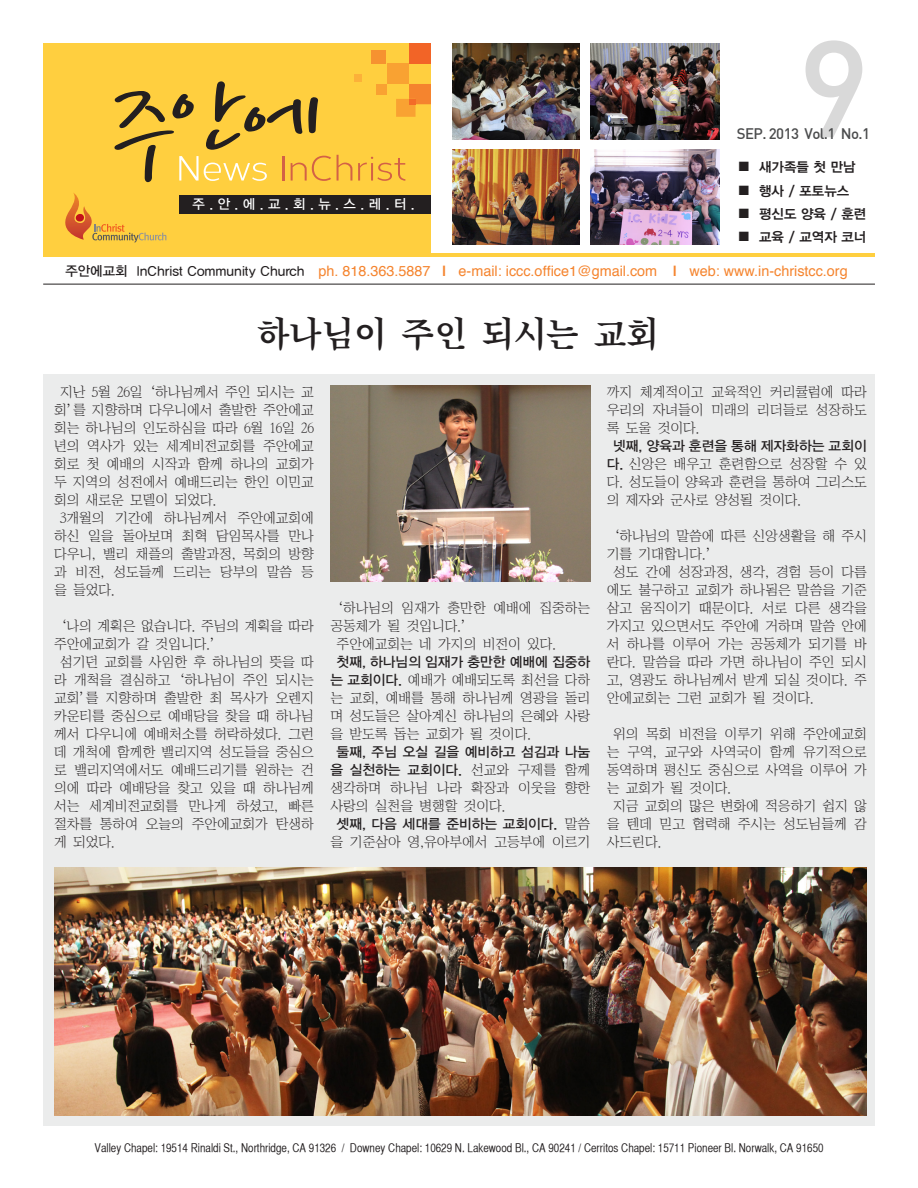
<style>
.page{position:relative;width:918px;height:1188px;background:#fff}
.page>*{position:absolute;margin:0;border:0;box-sizing:border-box;transform-origin:0 0}
.t1{font:500 135px "DIN";color:#231f20}
.t2{font:36px "Jatmbv 50";letter-spacing:-.025em;color:#231f20}
.t3{font:500 15px "DIN";letter-spacing:-.04em;color:#4b4c4d}
.t4{font:14.4px "Helvetica";color:#f5842e}
.t5{font:13.8px/18px "Jabmlv 50";color:#231f20;text-align:justify}
.t6{font:13.8px/18px "YDIYGO330";color:#231f20;text-align:center}
.t7{font:13.5px "YDIYGO340";color:#231f20}
.t8{font:13.5px "YDIYGO330";color:#231f20}
.t9{font:13.5px "YDIYGO330";color:#fff}
.t10{font:12px "Helvetica CY Plain";color:#231f20}
.s1{font-weight:700}
.s2{font-family:"YDIYGO330"}
.s3{font-family:"Jabmlv 50"}
</style>
<div class="page">
<div style="left:43px;top:374px;width:832px;height:751px;background:#ebecec"></div>
<div style="left:43px;top:43px;width:388px;height:213px;background:#ffcf3f"></div>
<div style="left:409px;top:43px;width:22px;height:21px;background:#f26427"></div>
<div style="left:371px;top:50px;width:15px;height:14px;background:#f69230"></div>
<div style="left:387px;top:64px;width:22px;height:20px;background:#f9a232"></div>
<div style="left:376px;top:84px;width:11px;height:11px;background:#f9a232"></div>
<svg style="left:396px;top:84px;width:35px;height:33px"></svg>
<div style="left:354px;top:75px;width:8px;height:7px;background:#fcb139"></div>
<div style="left:180px;top:195px;width:251px;height:19px;background:#231f20"></div>
<hr style="left:363px;top:253px;width:512px;height:3px;background:#ffcf3f">
<img style="left:453px;top:150px;width:126px;height:94px">
<img style="left:453px;top:43px;width:126px;height:96px">
<img style="left:590px;top:150px;width:129px;height:94px">
<img style="left:590px;top:43px;width:129px;height:96px">
<hr style="left:43px;top:284px;width:832px;height:1px;background:#231f20">
<img style="left:54px;top:867px;width:813px;height:248px">
<img style="left:330px;top:386px;width:260px;height:195px">
<svg style="left:337px;top:155px;width:15px;height:26px"></svg>
<svg style="left:358px;top:157px;width:47px;height:24px"></svg>
<svg style="left:115px;top:81px;width:216px;height:102px"></svg>
<svg style="left:65px;top:193px;width:101px;height:50px"></svg>
<p class="t9" style="left:192px;top:196px;width:224px">주.안.에.교.회.뉴.스.레.터.</p>
<h1 class="t1" style="left:798px;top:2px;width:73px">9</h1>
<p class="t3" style="left:737px;top:124px;width:135px">SEP. 2013 Vol.1 No.1</p>
<p class="t7" style="left:739px;top:159px;width:118px">■ 새가족들 첫 만남</p>
<p class="t7" style="left:739px;top:183px;width:112px">■ 행사 / 포토뉴스</p>
<p class="t7" style="left:739px;top:206px;width:129px">■ 평신도 양육 / 훈련</p>
<p class="t7" style="left:739px;top:229px;width:129px">■ 교육 / 교역자 코너</p>
<p class="t8" style="left:65px;top:264px;width:241px">주안에교회 InChrist Community Church</p>
<p class="t4" style="left:319px;top:260px;width:531px">ph. 818.363.5887 <span class="s1">|</span> e-mail: iccc.office1@gmail.com <span class="s1">|</span> web: www.in-christcc.org</p>
<h2 class="t2" style="left:257px;top:316px;width:404px">하나님이 주인 되시는 교회</h2>
<p class="t5" style="left:60px;top:383px;width:255px">지난 5월 26일 ‘하나님께서 주인 되시는 교</p>
<p class="t5" style="left:54px;top:401px;width:261px">회’를 지향하며 다우니에서 출발한 주안에교</p>
<p class="t5" style="left:54px;top:419px;width:261px">회는 하나님의 인도하심을 따라 6월 16일 26</p>
<p class="t5" style="left:54px;top:437px;width:261px">년의 역사가 있는 세계비전교회를 주안에교</p>
<p class="t5" style="left:54px;top:455px;width:261px">회로 첫 예배의 시작과 함께 하나의 교회가</p>
<p class="t5" style="left:54px;top:473px;width:261px">두 지역의 성전에서 예배드리는 한인 이민교</p>
<p class="t5" style="left:54px;top:491px;width:164px">회의 새로운 모델이 되었다.</p>
<p class="t5" style="left:60px;top:509px;width:255px">3개월의 기간에 하나님께서 주안에교회에</p>
<p class="t5" style="left:54px;top:527px;width:261px">하신 일을 돌아보며 최혁 담임목사를 만나</p>
<p class="t5" style="left:54px;top:545px;width:261px">다우니, 밸리 채플의 출발과정, 목회의 방향</p>
<p class="t5" style="left:54px;top:563px;width:261px">과 비전, 성도들께 드리는 당부의 말씀 등</p>
<p class="t5" style="left:54px;top:581px;width:62px">을 들었다.</p>
<p class="t5" style="left:60px;top:617px;width:255px">‘나의 계획은 없습니다. 주님의 계획을 따라</p>
<p class="t5" style="left:54px;top:635px;width:164px">주안에교회가 갈 것입니다.’</p>
<p class="t5" style="left:60px;top:653px;width:255px">섬기던 교회를 사임한 후 하나님의 뜻을 따</p>
<p class="t5" style="left:54px;top:671px;width:261px">라 개척을 결심하고 ‘하나님이 주인 되시는</p>
<p class="t5" style="left:54px;top:689px;width:261px">교회’를 지향하며 출발한 최 목사가 오렌지</p>
<p class="t5" style="left:54px;top:707px;width:261px">카운티를 중심으로 예배당을 찾을 때 하나님</p>
<p class="t5" style="left:54px;top:725px;width:261px">께서 다우니에 예배처소를 허락하셨다. 그런</p>
<p class="t5" style="left:54px;top:743px;width:261px">데 개척에 함께한 밸리지역 성도들을 중심으</p>
<p class="t5" style="left:54px;top:761px;width:261px">로 밸리지역에서도 예배드리기를 원하는 건</p>
<p class="t5" style="left:54px;top:779px;width:261px">의에 따라 예배당을 찾고 있을 때 하나님께</p>
<p class="t5" style="left:54px;top:797px;width:261px">서는 세계비전교회를 만나게 하셨고, 빠른</p>
<p class="t5" style="left:54px;top:815px;width:261px">절차를 통하여 오늘의 주안에교회가 탄생하</p>
<p class="t5" style="left:54px;top:833px;width:62px">게 되었다.</p>
<p class="t5" style="left:337px;top:599px;width:255px">‘하나님의 임재가 충만한 예배에 집중하는</p>
<p class="t5" style="left:330px;top:617px;width:139px">공동체가 될 것입니다.’</p>
<p class="t5" style="left:337px;top:635px;width:221px">주안에교회는 네 가지의 비전이 있다.</p>
<p class="t6" style="left:337px;top:653px;width:255px">첫째, 하나님의 임재가 충만한 예배에 집중하</p>
<p class="t5" style="left:330px;top:671px;width:261px"><span class="s2">는 교회이다.</span> 예배가 예배되도록 최선을 다하 는 교회, 예배를 통해 하나님께 영광을 돌리 며 성도들은 살아계신 하나님의 은혜와 사랑 을 받도록 돕는 교회가 될 것이다.</p>
<p class="t6" style="left:330px;top:743px;width:261px">둘째, 주님 오실 길을 예비하고 섬김과 나눔 을 실천하는 교회이다. <span class="s3">선교와 구제를 함께</span></p>
<p class="t5" style="left:330px;top:779px;width:261px">생각하며 하나님 나라 확장과 이웃을 향한 사랑의 실천을 병행할 것이다.</p>
<p class="t6" style="left:337px;top:815px;width:255px">셋째, 다음 세대를 준비하는 교회이다. <span class="s3">말씀</span></p>
<p class="t5" style="left:330px;top:833px;width:261px">을 기준삼아 영,유아부에서 고등부에 이르기</p>
<p class="t5" style="left:607px;top:383px;width:261px">까지 체계적이고 교육적인 커리큘럼에 따라 우리의 자녀들이 미래의 리더들로 성장하도 록 도울 것이다.</p>
<p class="t6" style="left:613px;top:437px;width:255px">넷째, 양육과 훈련을 통해 제자화하는 교회이</p>
<p class="t5" style="left:607px;top:455px;width:261px"><span class="s2">다.</span> 신앙은 배우고 훈련함으로 성장할 수 있 다. 성도들이 양육과 훈련을 통하여 그리스도 의 제자와 군사로 양성될 것이다.</p>
<p class="t5" style="left:613px;top:527px;width:255px">‘하나님의 말씀에 따른 신앙생활을 해 주시</p>
<p class="t5" style="left:607px;top:545px;width:107px">기를 기대합니다.’</p>
<p class="t5" style="left:613px;top:563px;width:255px">성도 간에 성장과정, 생각, 경험 등이 다름</p>
<p class="t5" style="left:607px;top:581px;width:261px">에도 불구하고 교회가 하나됨은 말씀을 기준</p>
<p class="t5" style="left:607px;top:599px;width:261px">삼고 움직이기 때문이다. 서로 다른 생각을</p>
<p class="t5" style="left:607px;top:617px;width:261px">가지고 있으면서도 주안에 거하며 말씀 안에</p>
<p class="t5" style="left:607px;top:635px;width:261px">서 하나를 이루어 가는 공동체가 되기를 바</p>
<p class="t5" style="left:607px;top:653px;width:261px">란다. 말씀을 따라 가면 하나님이 주인 되시</p>
<p class="t5" style="left:607px;top:671px;width:261px">고, 영광도 하나님께서 받게 되실 것이다. 주</p>
<p class="t5" style="left:607px;top:689px;width:209px">안에교회는 그런 교회가 될 것이다.</p>
<p class="t5" style="left:613px;top:725px;width:255px">위의 목회 비전을 이루기 위해 주안에교회</p>
<p class="t5" style="left:607px;top:743px;width:261px">는 구역, 교구와 사역국이 함께 유기적으로</p>
<p class="t5" style="left:607px;top:761px;width:261px">동역하며 평신도 중심으로 사역을 이루어 가</p>
<p class="t5" style="left:607px;top:779px;width:126px">는 교회가 될 것이다.</p>
<p class="t5" style="left:613px;top:797px;width:255px">지금 교회의 많은 변화에 적응하기 쉽지 않</p>
<p class="t5" style="left:607px;top:815px;width:261px">을 텐데 믿고 협력해 주시는 성도님들께 감</p>
<p class="t5" style="left:607px;top:833px;width:56px">사드린다.</p>
<p class="t10" style="left:95px;top:1141px;width:731px">Valley Chapel: 19514 Rinaldi St., Northridge, CA 91326 / Downey Chapel: 10629 N. Lakewood Bl., CA 90241 / Cerritos Chapel: 15711 Pioneer Bl. Norwalk, CA 91650</p>
</div>
